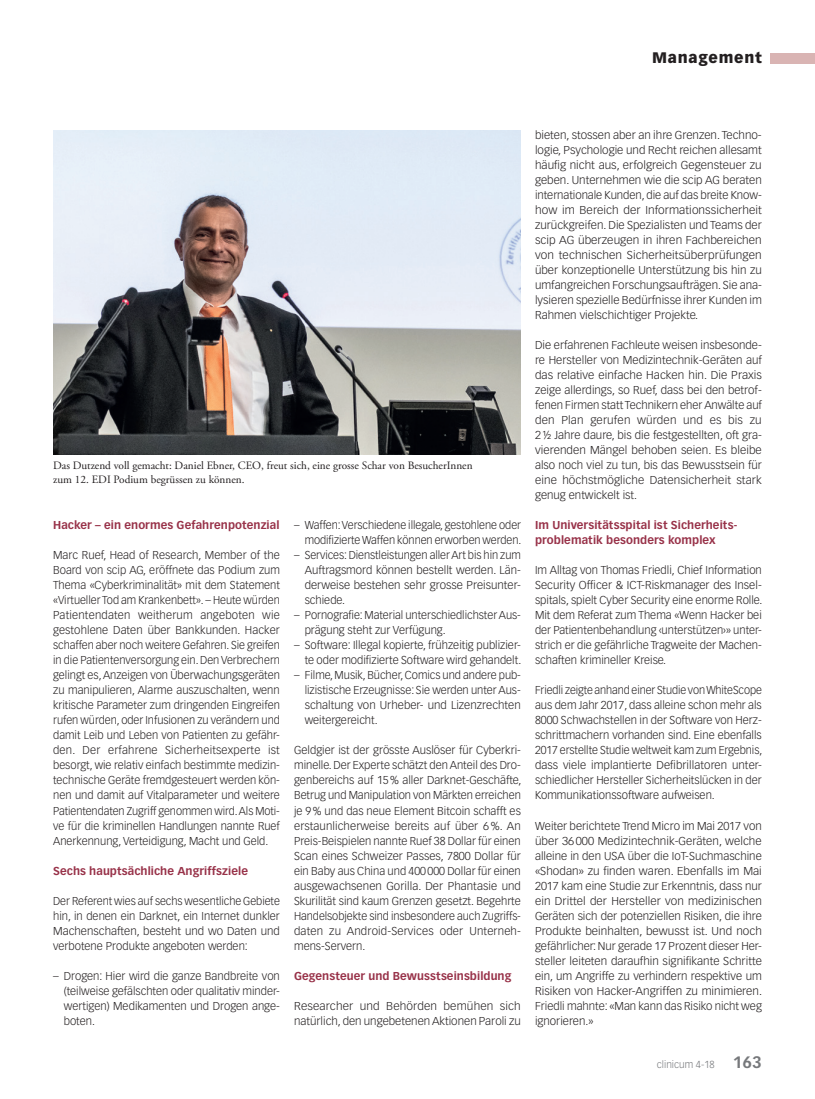
<style>
.page{position:relative;width:815px;height:1099px;background:#fff}
.page>*{position:absolute;margin:0;border:0;box-sizing:border-box;transform-origin:0 0}
.t1{font:900 15px "Vectora LT Std";letter-spacing:.05em;color:#231f20}
.Lauftext{font:300 11.25px/15px "Vectora LT Std";color:#231f20;text-align:justify}
.ZT_MM{font:700 11.25px/15px "Vectora LT Std";letter-spacing:.005em;color:#983249}
.Legende{font:11.25px/13.5px "Adobe Garamond Pro";color:#231f20}
.Lauftext-2{font:300 11.25px/15px "Vectora LT Std";color:#231f20;scale:1.05 1}
.t2{font:300 10px "Vectora LT Std";color:#76787b}
.s1{font-weight:700;font-size:16.25px}
</style>
<div class="page">
<div style="left:770px;top:53px;width:45px;height:10px;background:#d9b4b3"></div>
<img style="left:53px;top:130px;width:468px;height:324px">
<h1 class="t1" style="left:652px;top:49px;width:111px">Management</h1>
<p class="Legende" style="left:53px;top:459px;width:421px">Das Dutzend voll gemacht: Daniel Ebner, CEO, freut sich, eine grosse Schar von BesucherInnen zum 12. EDI Podium begrüssen zu können.</p>
<p class="ZT_MM" style="left:53px;top:518px;width:228px">Hacker – ein enormes Gefahrenpotenzial</p>
<p class="Lauftext" style="left:53px;top:548px;width:228px">Marc Ruef, Head of Research, Member of the Board von scip AG, eröffnete das Podium zum Thema «Cyberkriminalität» mit dem Statement «Virtueller Tod am Krankenbett». – Heute würden Patientendaten weitherum angeboten wie gestohlene Daten über Bankkunden. Hacker schaffen aber noch weitere Gefahren. Sie greifen in die Patientenversorgung ein. Den Verbrechern gelingt es, Anzeigen von Überwachungsgeräten zu manipulieren, Alarme auszuschalten, wenn kritische Parameter zum dringenden Eingreifen rufen würden, oder Infusionen zu verändern und damit Leib und Leben von Patienten zu gefähr&shy;den. Der erfahrene Sicherheitsexperte ist besorgt, wie relativ einfach bestimmte medizin&shy;technische Geräte fremdgesteuert werden kön&shy;nen und damit auf Vitalparameter und weitere Patientendaten Zugriff genommen wird. Als Moti&shy;ve für die kriminellen Handlungen nannte Ruef Anerkennung, Verteidigung, Macht und Geld.</p>
<p class="ZT_MM" style="left:53px;top:863px;width:196px">Sechs hauptsächliche Angriffsziele</p>
<p class="Lauftext" style="left:53px;top:893px;width:228px">Der Referent wies auf sechs wesentliche Gebiete hin, in denen ein Darknet, ein Internet dunkler Machenschaften, besteht und wo Daten und verbotene Produkte angeboten werden:</p>
<p class="Lauftext" style="left:64px;top:968px;width:218px;text-indent:-11px">– Drogen: Hier wird die ganze Bandbreite von (teilweise gefälschten oder qualitativ minder&shy;wertigen) Medikamenten und Drogen ange&shy;boten.</p>
<p class="Lauftext" style="left:294px;top:518px;width:229px;text-align:right">– Waffen: Verschiedene illegale, gestohlene oder modifizierte Waffen können erworben werden.</p>
<p class="Lauftext" style="left:305px;top:548px;width:218px;text-indent:-11px">– Services: Dienstleistungen aller Art bis hin zum Auftragsmord können bestellt werden. Län&shy;derweise bestehen sehr grosse Preisunter&shy;schiede.</p>
<p class="Lauftext" style="left:305px;top:608px;width:218px;text-indent:-11px">– Pornografie: Material unterschiedlichster Aus&shy;prägung steht zur Verfügung.</p>
<p class="Lauftext" style="left:294px;top:638px;width:229px;text-align:right">– Software: Illegal kopierte, frühzeitig publizier&shy;te oder modifizierte Software wird gehandelt.</p>
<p class="Lauftext" style="left:305px;top:668px;width:218px;text-indent:-11px">– Filme, Musik, Bücher, Comics und andere pub&shy;lizistische Erzeugnisse: Sie werden unter Aus&shy;schaltung von Urheber- und Lizenzrechten weitergereicht.</p>
<p class="Lauftext" style="left:294px;top:743px;width:229px">Geldgier ist der grösste Auslöser für Cyberkri&shy;minelle. Der Experte schätzt den Anteil des Dro&shy;genbereichs auf 15% aller Darknet-Geschäfte, Betrug und Manipulation von Märkten erreichen je 9% und das neue Element Bitcoin schafft es erstaunlicherweise bereits auf über 6%. An Preis-Beispielen nannte Ruef 38 Dollar für einen Scan eines Schweizer Passes, 7800 Dollar für ein Baby aus China und 400000 Dollar für einen ausgewachsenen Gorilla. Der Phantasie und Skurilität sind kaum Grenzen gesetzt. Begehrte Handelsobjekte sind insbesondere auch Zugriffs&shy;daten zu Android-Services oder Unterneh&shy;mens-Servern.</p>
<p class="ZT_MM" style="left:294px;top:968px;width:219px">Gegensteuer und Bewusstseinsbildung</p>
<p class="Lauftext-2" style="left:294px;top:998px;width:217px">Researcher und Behörden bemühen sich natürlich, den ungebetenen Aktionen Paroli zu</p>
<p class="Lauftext" style="left:535px;top:128px;width:228px">bieten, stossen aber an ihre Grenzen. Techno&shy;logie, Psychologie und Recht reichen allesamt häufig nicht aus, erfolgreich Gegensteuer zu geben. Unternehmen wie die scip AG beraten internationale Kunden, die auf das breite Know&shy;how im Bereich der Informationssicherheit zurückgreifen. Die Spezialisten und Teams der scip AG überzeugen in ihren Fachbereichen von technischen Sicherheitsüberprüfungen über konzeptionelle Unterstützung bis hin zu umfangreichen Forschungsaufträgen. Sie ana&shy;lysieren spezielle Bedürfnisse ihrer Kunden im Rahmen vielschichtiger Projekte.</p>
<p class="Lauftext" style="left:535px;top:338px;width:228px">Die erfahrenen Fachleute weisen insbesonde&shy;re Hersteller von Medizintechnik-Geräten auf das relative einfache Hacken hin. Die Praxis zeige allerdings, so Ruef, dass bei den betrof&shy;fenen Firmen statt Technikern eher Anwälte auf den Plan gerufen würden und es bis zu 2½ Jahre daure, bis die festgestellten, oft gra&shy;vierenden Mängel behoben seien. Es bleibe also noch viel zu tun, bis das Bewusstsein für eine höchstmögliche Datensicherheit stark genug entwickelt ist.</p>
<p class="ZT_MM" style="left:535px;top:518px;width:203px">Im Universitätsspital ist Sicherheits&shy;problematik besonders komplex</p>
<p class="Lauftext" style="left:535px;top:563px;width:229px">Im Alltag von Thomas Friedli, Chief Information Security Officer &amp; ICT-Riskmanager des Insel&shy;spitals, spielt Cyber Security eine enorme Rolle.<br>Mit dem Referat zum Thema «Wenn Hacker bei der Patientenbehandlung ‹unterstützen›» unter&shy;strich er die gefährliche Tragweite der Machen&shy;schaften krimineller Kreise.</p>
<p class="Lauftext" style="left:535px;top:683px;width:229px">Friedli zeigte anhand einer Studie von WhiteScope aus dem Jahr 2017, dass alleine schon mehr als 8000 Schwachstellen in der Software von Herz&shy;schrittmachern vorhanden sind. Eine ebenfalls 2017 erstellte Studie weltweit kam zum Ergebnis, dass viele implantierte Defibrillatoren unter&shy;schiedlicher Hersteller Sicherheitslücken in der Kommunikationssoftware aufweisen.</p>
<p class="Lauftext" style="left:535px;top:818px;width:229px">Weiter berichtete Trend Micro im Mai 2017 von ü ber 36 000 Medizintechnik-Geräten, welche alleine in den USA über die IoT-Suchmaschine «Shodan» zu finden waren. Ebenfalls im Mai 2017 kam eine Studie zur Erkenntnis, dass nur ein Drittel der Hersteller von medizinischen Geräten sich der potenziellen Risiken, die ihre Produkte beinhalten, bewusst ist. Und noch gefährlicher: Nur gerade 17 Prozent dieser Her&shy;steller leiteten daraufhin signifikante Schritte ein, um Angriffe zu verhindern respektive um Risiken von Hacker-Angriffen zu minimieren.<br>Friedli mahnte: «Man kann das Risiko nicht weg ignorieren.»</p>
<p class="t2" style="left:657px;top:1058px;width:106px">clinicum 4-18 <span class="s1">163</span></p>
</div>
